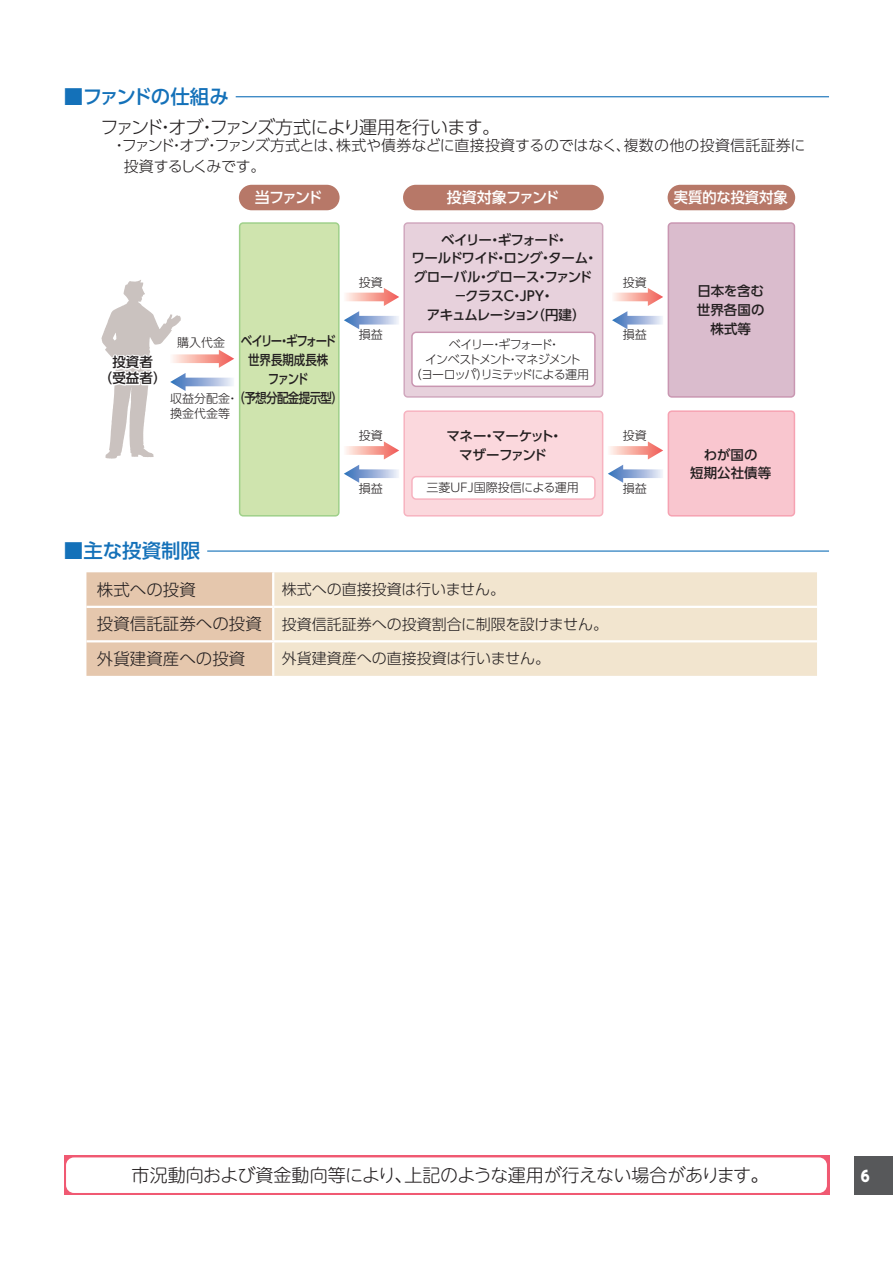
<style>
.page{position:relative;width:893px;height:1263px;background:#fff}
.page>*{position:absolute;margin:0;border:0;box-sizing:border-box;transform-origin:0 0}
.t1{font:500 19.5px "UD Shin Go Pro";letter-spacing:-.06em;color:#1471b9}
.t2{font:500 19.5px "UD Shin Go Pro";letter-spacing:-.005em;color:#1471b9}
.t3{font:300 18px "UD Shin M Go Pro";letter-spacing:-.01em;color:#231f20}
.t4{font:300 18px "UD Shin Go Pro";letter-spacing:-.05em;color:#231f20}
.t5{font:300 16.5px "UD Shin Go Pro";color:#231f20}
.t6{font:300 15px/20.2px "UD Shin Go Pro";color:#231f20}
.t7{font:500 15px "UD Shin Go Pro";letter-spacing:-.04em;color:#fff}
.t8{font:500 15px "UD Shin Go Pro";letter-spacing:-.005em;color:#fff;scale:.95 1}
.t9{font:500 15px "UD Shin Go Pro";letter-spacing:-.005em;color:#fff}
.t10{font:800 15px "UD Shin Go Pro";color:#fff;scale:.9 1}
.t11{font:500 13.5px/18.8px "UD Shin Go Pro";letter-spacing:-.06em;color:#231f20;text-align:center}
.t12{font:500 13.5px/18.8px "UD Shin Go Pro";letter-spacing:-.035em;color:#231f20;text-align:center;scale:.85 1}
.t13{font:500 13.5px/15.8px "UD Shin Go Pro";letter-spacing:-.035em;color:#231f20;text-align:center}
.t14{font:500 13.5px/18.8px "UD Shin Go Pro";color:#231f20;text-align:center}
.t15{font:300 12px/15px "UD Shin Go Pro";color:#231f20}
.t16{font:300 12px "UD Shin Go Pro";letter-spacing:-.03em;color:#231f20}
.t17{font:300 12px "UD Shin Go Pro";letter-spacing:-.095em;color:#231f20}
.t18{font:300 12px "UD Shin Go Pro";letter-spacing:-.085em;color:#231f20}
.t19{font:300 12px "UD Shin Go Pro";letter-spacing:-.1em;color:#231f20}
.s1{font-size:16.5px}
</style>
<div class="page">
<div style="left:239px;top:185px;width:101px;height:25px;background:#b77868;border-radius:13px"></div>
<div style="left:403px;top:185px;width:201px;height:25px;background:#b77868;border-radius:13px"></div>
<div style="left:668px;top:185px;width:127px;height:25px;background:#b77868;border-radius:13px"></div>
<svg style="left:101px;top:222px;width:694px;height:294px"></svg>
<div style="left:855px;top:1157px;width:38px;height:38px;background:#57585a"></div>
<hr style="left:236px;top:96px;width:593px;height:1px;background:#1471b9">
<hr style="left:207px;top:550px;width:622px;height:2px;background:#1471b9">
<div style="left:86px;top:572px;width:186px;height:104px;background:#e5c7ad"></div>
<div style="left:274px;top:572px;width:543px;height:104px;background:#f2e5cf"></div>
<hr style="left:86px;top:606px;width:187px;height:2px;background:#fff">
<hr style="left:273px;top:606px;width:544px;height:2px;background:#fff">
<hr style="left:86px;top:640px;width:187px;height:2px;background:#fff">
<hr style="left:273px;top:640px;width:544px;height:2px;background:#fff">
<div style="left:64px;top:1155px;width:765px;height:40px;background:#f05972"></div>
<div style="left:66px;top:1157px;width:761px;height:36px;background:#fff;border-radius:8px"></div>
<h1 class="t1" style="left:64px;top:81px;width:166px">■ファンドの仕組み</h1>
<p class="t4" style="left:101px;top:112px;width:401px">ファンド・オブ・ファンズ方式により運用を行います。</p>
<p class="t6" style="left:124px;top:135px;width:683px;text-indent:-12px">・ファンド・オブ・ファンズ方式とは、株式や債券などに直接投資するのではなく、複数の他の投資信託証券に投資するしくみです。</p>
<p class="t9" style="left:255px;top:185px;width:69px">当ファンド</p>
<p class="t7" style="left:447px;top:185px;width:114px">投資対象ファンド</p>
<p class="t8" style="left:674px;top:185px;width:121px">実質的な投資対象</p>
<p class="t13" style="left:99px;top:354px;width:69px">投資者<br>（受益者）</p>
<p class="t12" style="left:233px;top:331px;width:130px">ベイリー・ギフォード世界長期成長株<br>ファンド<br>（予想分配金提示型）</p>
<p class="t16" style="left:177px;top:333px;width:49px">購入代金</p>
<p class="t15" style="left:170px;top:390px;width:70px">収益分配金・換金代金等</p>
<p class="t16" style="left:359px;top:273px;width:25px">投資</p>
<p class="t16" style="left:359px;top:325px;width:25px">損益</p>
<p class="t16" style="left:359px;top:426px;width:25px">投資</p>
<p class="t16" style="left:359px;top:478px;width:25px">損益</p>
<p class="t11" style="left:411px;top:230px;width:188px">ベイリー・ギフォード・<br>ワールドワイド・ロング・ターム・グローバル・グロース・ファンド－クラスＣ・ＪＰＹ・<br>アキュムレーション（円建）</p>
<p class="t19" style="left:449px;top:335px;width:113px">ベイリー・ギフォード・</p>
<p class="t18" style="left:425px;top:350px;width:158px">インベストメント・マネジメント</p>
<p class="t17" style="left:410px;top:365px;width:181px">（ヨーロッパ）リミテッドによる運用</p>
<p class="t13" style="left:446px;top:426px;width:118px;line-height:18.8px">マネー・マーケット・マザーファンド</p>
<p class="t15" style="left:427px;top:480px;width:154px">三菱UFJ国際投信による運用</p>
<h1 class="t2" style="left:64px;top:535px;width:138px">■主な投資制限</h1>
<p class="t5" style="left:97px;top:576px;width:100px">株式への投資</p>
<p class="t6" style="left:282px;top:579px;width:225px">株式への直接投資は行いません。</p>
<p class="t6" style="left:97px;top:613px;width:513px"><span class="s1">投資信託証券への投資</span> 投資信託証券への投資割合に制限を設けません。</p>
<p class="t5" style="left:97px;top:645px;width:150px">外貨建資産への投資</p>
<p class="t6" style="left:282px;top:648px;width:270px">外貨建資産への直接投資は行いません。</p>
<p class="t16" style="left:623px;top:273px;width:25px">投資</p>
<p class="t16" style="left:623px;top:325px;width:25px">損益</p>
<p class="t16" style="left:623px;top:426px;width:25px">投資</p>
<p class="t16" style="left:623px;top:478px;width:25px">損益</p>
<p class="t14" style="left:697px;top:282px;width:69px">日本を含む世界各国の株式等</p>
<p class="t14" style="left:690px;top:445px;width:82px">わが国の<br>短期公社債等</p>
<p class="t3" style="left:132px;top:1161px;width:638px">市況動向および資金動向等により、上記のような運用が行えない場合があります。</p>
<p class="t10" style="left:861px;top:1163px;width:11px">6</p>
</div>
